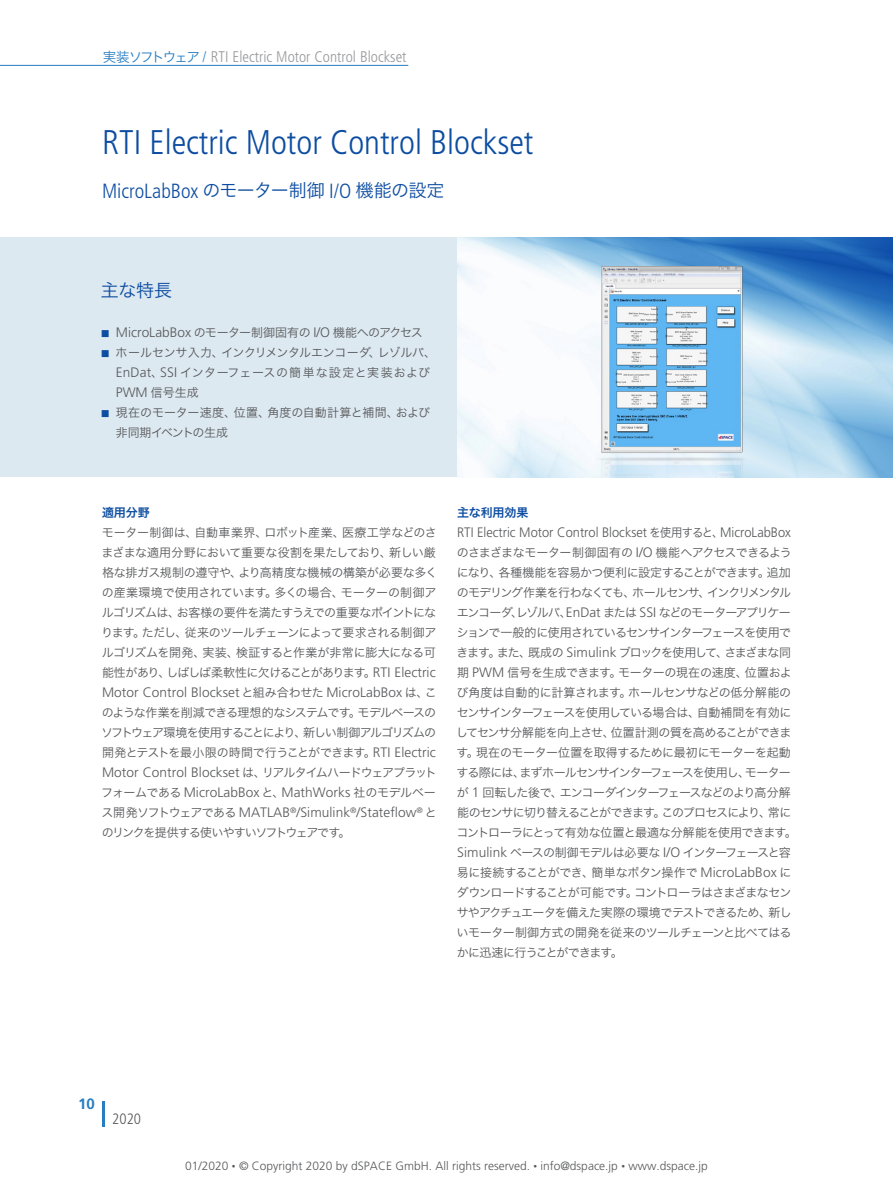
<style>
.page{position:relative;width:893px;height:1188px;background:#fff}
.page>*{position:absolute;margin:0;border:0;box-sizing:border-box;transform-origin:0 0}
.Topic_Titel{font:300 condensed 34.2px "Frutiger LT Pro";color:#0d4da1}
.Kategorie{font:300 condensed 20.55px "Frutiger LT Pro";color:#0d4da1}
.Kategorie-2{font:18px "Hira Kaku Pro W3";color:#0d4da1}
.Navigation_Mustersei{font:300 condensed 15.45px "Frutiger LT Pro";color:#96989b}
.t1{font:300 condensed 15px "Frutiger LT Pro";color:#57585a}
.t2{font:700 15px "Frutiger LT Pro";color:#277dc1}
.Mini-Q-A-Pattern_Tex{font:300 13.65px/20px "Frutiger LT Pro";letter-spacing:.005em;color:#57585a;text-align:justify}
.Mini-Q-A-Pattern_Tex-2{font:300 13.65px "Frutiger LT Pro";letter-spacing:.005em;color:#57585a;scale:.94 1}
.Navigation_Mustersei-2{font:13.5px "Hira Kaku Pro W3";letter-spacing:-.135em;color:#277dc1}
.Mini-Q-A-Pattern_Tex-3{font:12px/20px "Hira Kaku Pro W3";letter-spacing:-.05em;color:#57585a}
.t3{font:300 12px "Frutiger LT Pro";color:#57585a}
.Mini-Q-A-Pattern_Tex-4{font:12px/20px "Hira Kaku Pro W3";letter-spacing:.005em;color:#57585a}
.Mini-Q-A-Pattern_Tex-5{font:12px/20px "Hira Kaku Pro W3";letter-spacing:-.015em;color:#57585a}
.Mini-Q-A-Pattern_Tex-6{font:12px "Hira Kaku Pro W3";letter-spacing:-.1em;color:#57585a}
.Mini-Q_A-Pattern_Tit{font:12px "Hira Kaku Pro W6";letter-spacing:-.01em;color:#0d4da1}
.s1{font-family:"Frutiger LT Pro";font-weight:300;font-stretch:condensed;font-size:15.45px}
.s2{font-family:"Hira Kaku Pro W3";font-weight:400;font-stretch:normal;font-size:18px}
.s3{font-family:"Frutiger LT Pro";font-weight:300;font-size:13.65px}
.s4{font-family:"Hira Kaku Pro W3";font-weight:400;font-size:12px}
.s5{font-family:"Arial";font-weight:400;font-size:10.5px}
</style>
<div class="page">
<hr style="left:102px;top:1101px;width:2px;height:26px;background:#277dc1">
<div style="left:0;top:237px;width:893px;height:240px;background:#dde9f1"></div>
<img style="left:457px;top:237px;width:436px;height:240px">
<hr style="left:0;top:65px;width:408px;height:1px;background:#277dc1">
<img style="left:586px;top:456px;width:172px;height:21px">
<img style="left:602px;top:266px;width:156px;height:189px">
<p class="Navigation_Mustersei-2" style="left:103px;top:45px;width:105px">実装ソフトウェア <span class="s1">/</span></p>
<p class="Navigation_Mustersei" style="left:211px;top:48px;width:197px">RTI Electric Motor Control Blockset</p>
<p class="Topic_Titel" style="left:102px;top:123px;width:433px">RTI Electric Motor Control Blockset</p>
<p class="Kategorie" style="left:102px;top:179px;width:344px">MicroLabBox <span class="s2">のモーター制御</span> I/O <span class="s2">機能の設定</span></p>
<p class="Kategorie-2" style="left:101px;top:274px;width:73px">主な特長</p>
<p class="Mini-Q-A-Pattern_Tex-3" style="left:116px;top:322px;width:309px"><span class="s3">MicroLabBox</span> のモーター制御固有の <span class="s3">I/O</span> 機能へのアクセス</p>
<p class="Mini-Q-A-Pattern_Tex-4" style="left:116px;top:342px;width:322px">ホールセンサ入力、インクリメンタルエンコーダ、レゾルバ、<br><span class="s3">EnDat</span>、<span class="s3">SSI</span> インターフェースの簡単な設定と実装および<br><span class="s3">PWM</span> 信号生成</p>
<p class="Mini-Q-A-Pattern_Tex-5" style="left:116px;top:402px;width:316px">現在のモーター速度、位置、角度の自動計算と補間、および非同期イベントの生成</p>
<p class="Mini-Q_A-Pattern_Tit" style="left:102px;top:502px;width:49px">適用分野</p>
<p class="Mini-Q-A-Pattern_Tex-3" style="left:101px;top:522px;width:338px">モーター制御は、自動車業界、ロボット産業、医療工学などのさまざまな適用分野において重要な役割を果たしており、新しい厳格な排ガス規制の遵守や、より高精度な機械の構築が必要な多くの産業環境で使用されています。多くの場合、モーターの制御アルゴリズムは、お客様の要件を満たすうえでの重要なポイントになります。ただし、従来のツールチェーンによって要求される制御アルゴリズムを開発、実装、検証すると作業が非常に膨大になる可能性があり、しばしば柔軟性に欠けることがあります。<span class="s3">RTI Electric</span></p>
<p class="Mini-Q-A-Pattern_Tex" style="left:102px;top:683px;width:336px">Motor Control Blockset <span class="s4">と組み合わせた</span> MicroLabBox <span class="s4">は、こ</span></p>
<p class="Mini-Q-A-Pattern_Tex-3" style="left:101px;top:702px;width:337px;text-align:justify">のような作業を削減できる理想的なシステムです。モデルベースのソフトウェア環境を使用することにより、新しい制御アルゴリズムの開発とテストを最小限の時間で行うことができます。<span class="s3">RTI Electric</span></p>
<p class="Mini-Q-A-Pattern_Tex" style="left:101px;top:762px;width:337px">Motor Control Blockset <span class="s4">は、リアルタイムハードウェアプラットフォームである</span> MicroLabBox <span class="s4">と、</span>MathWorks <span class="s4">社のモデルベース開発ソフトウェアである</span> MATLAB<sup>®</sup>/Simulink<sup>®</sup>/Stateflow<sup>®</sup> <span class="s4">と</span></p>
<p class="Mini-Q-A-Pattern_Tex-6" style="left:102px;top:822px;width:250px">のリンクを提供する使いやすいソフトウェアです。</p>
<p class="Mini-Q_A-Pattern_Tit" style="left:457px;top:502px;width:73px">主な利用効果</p>
<p class="Mini-Q-A-Pattern_Tex-2" style="left:457px;top:525px;width:357px">RTI Electric Motor Control Blockset <span class="s4">を使用すると、</span>MicroLabBox</p>
<p class="Mini-Q-A-Pattern_Tex-3" style="left:456px;top:542px;width:342px">のさまざまなモーター制御固有の <span class="s3">I/O</span> 機能へアクセスできるようになり、各種機能を容易かつ便利に設定することができます。追加のモデリング作業を行わなくても、ホールセンサ、インクリメンタルエンコーダ、レゾルバ、<span class="s3">EnDat</span> または <span class="s3">SSI</span> などのモーターアプリケーションで一般的に使用されているセンサインターフェースを使用できます。また、既成の <span class="s3">Simulink</span> ブロックを使用して、さまざまな同期 <span class="s3">PWM</span> 信号を生成できます。モーターの現在の速度、位置および角度は自動的に計算されます。ホールセンサなどの低分解能のセンサインターフェースを使用している場合は、自動補間を有効にしてセンサ分解能を向上させ、位置計測の質を高めることができます。現在のモーター位置を取得するために最初にモーターを起動する際には、まずホールセンサインターフェースを使用し、モーターが <span class="s3">1</span> 回転した後で、エンコーダインターフェースなどのより高分解能のセンサに切り替えることができます。このプロセスにより、常にコントローラにとって有効な位置と最適な分解能を使用できます。<span class="s3">Simulink</span> ベースの制御モデルは必要な <span class="s3">I/O</span> インターフェースと容易に接続することができ、簡単なボタン操作で <span class="s3">MicroLabBox</span> にダウンロードすることが可能です。コントローラはさまざまなセンサやアクチュエータを備えた実際の環境でテストできるため、新しいモーター制御方式の開発を従来のツールチェーンと比べてはるかに迅速に行うことができます。</p>
<p class="t2" style="left:78px;top:1095px;width:18px">10</p>
<p class="t1" style="left:112px;top:1110px;width:30px">2020</p>
<p class="t3" style="left:185px;top:1159px;width:524px">01/2020 <span class="s5">•</span> © Copyright 2020 by dSPACE GmbH. All rights reserved. <span class="s5">•</span> info@dspace.jp <span class="s5">•</span> www.dspace.jp</p>
</div>
